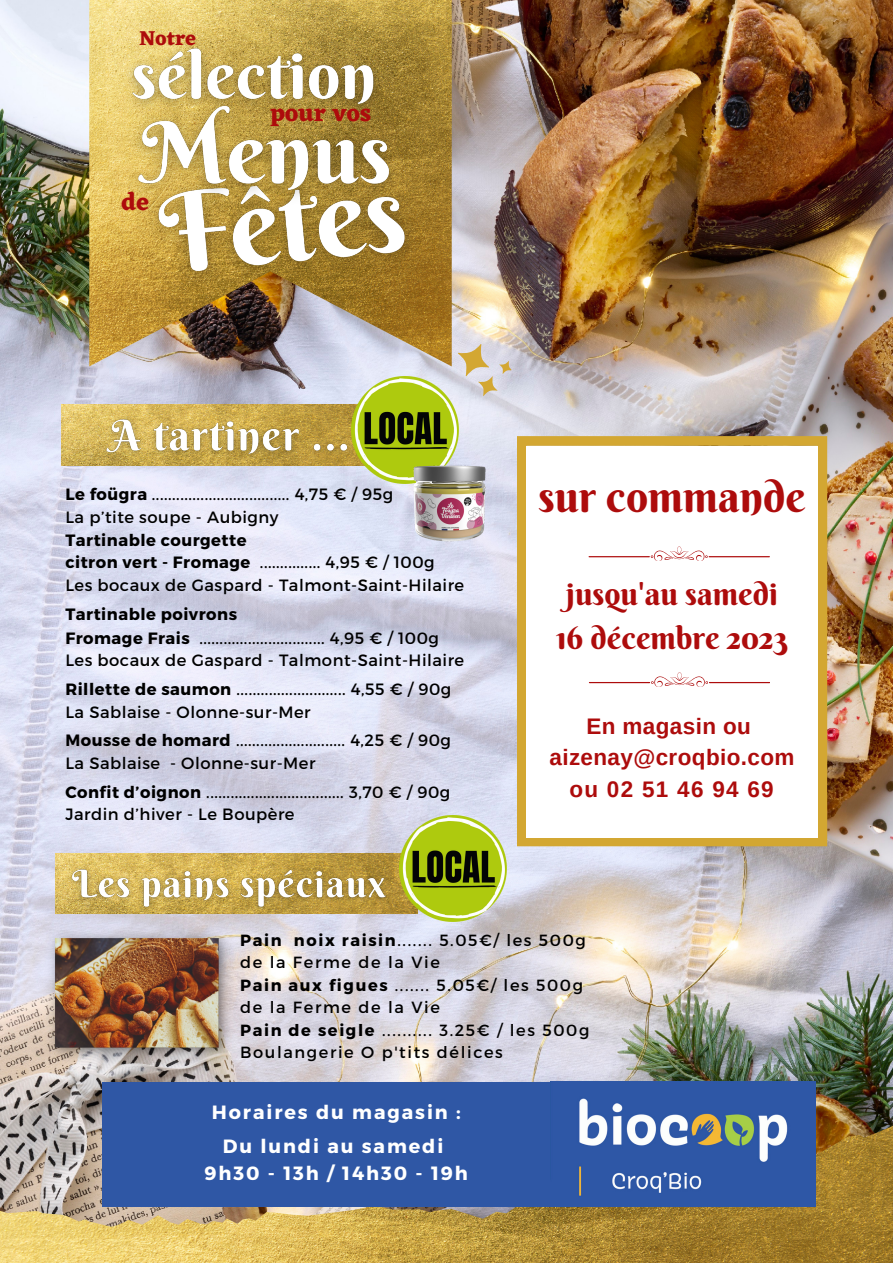
<style>
.page{position:relative;width:893px;height:1264px;background:#fff}
.page>*{position:absolute;margin:0;border:0;box-sizing:border-box;transform-origin:0 0}
.t1{font:43.35px "Berkshire Swash";color:#ad0c0c}
.t2{font:31.5px "Berkshire Swash";color:#ad0c0c}
.t3{font:700 24.9px "Eczar";color:#ad0c0c}
.t4{font:700 22.5px "Arimo";letter-spacing:.02em;color:#ad0c0c}
.t5{font:700 22.5px "Arimo";letter-spacing:.055em;color:#ad0c0c}
.t6{font:700 21px "Eczar";color:#ad0c0c}
.t7{font:700 19.2px "Montserrat";letter-spacing:.1em;color:#fff}
.t8{font:16.35px "Montserrat";letter-spacing:.03em;color:#000}
.t9{font:700 16.35px "Montserrat";letter-spacing:.03em;color:#000}
.t10{font:16.2px "Montserrat";letter-spacing:.1em;color:#000}
.s1{font-weight:700}
</style>
<div class="page">
<img style="left:0;top:0;width:892px;height:1123px">
<img style="left:0;top:1123px;width:892px;height:139px">
<div style="left:102px;top:1081px;width:453px;height:125px;background:#2f57a5"></div>
<img style="left:555px;top:1081px;width:260px;height:125px">
<img style="left:41px;top:922px;width:198px;height:145px">
<svg style="left:517px;top:436px;width:310px;height:410px;background:#d4ab3d"></svg>
<div style="left:526px;top:446px;width:291px;height:391px;background:#fff"></div>
<svg style="left:589px;top:672px;width:181px;height:14px"></svg>
<svg style="left:588px;top:546px;width:181px;height:15px"></svg>
<img style="left:56px;top:853px;width:343px;height:60px">
<img style="left:63px;top:859px;width:334px;height:59px">
<img style="left:89px;top:0;width:362px;height:366px">
<img style="left:61px;top:404px;width:291px;height:61px">
<img style="left:95px;top:409px;width:257px;height:59px">
<svg style="left:446px;top:337px;width:70px;height:65px;background:#d7cec3"></svg>
<img style="left:115px;top:34px;width:276px;height:89px">
<img style="left:126px;top:141px;width:310px;height:167px">
<img style="left:116px;top:86px;width:295px;height:130px">
<img style="left:399px;top:815px;width:107px;height:106px">
<img style="left:352px;top:377px;width:106px;height:106px">
<img style="left:413px;top:465px;width:72px;height:76px">
<p class="t6" style="left:139px;top:25px;width:58px">Notre</p>
<p class="t3" style="left:122px;top:187px;width:29px">de</p>
<p class="t3" style="left:270px;top:98px;width:103px">pour vos</p>
<p class="t8" style="left:65px;top:483px;width:329px"><span class="s1">Le foügra</span> .................................. 4,75 € / 95g</p>
<p class="t8" style="left:65px;top:506px;width:215px">La p’tite soupe - Aubigny</p>
<p class="t9" style="left:65px;top:529px;width:183px">Tartinable courgette</p>
<p class="t8" style="left:65px;top:552px;width:371px"><span class="s1">citron vert - Fromage</span> ............... 4,95 € / 100g</p>
<p class="t8" style="left:65px;top:574px;width:400px">Les bocaux de Gaspard - Talmont-Saint-Hilaire</p>
<p class="t9" style="left:65px;top:604px;width:173px">Tartinable poivrons</p>
<p class="t8" style="left:65px;top:627px;width:375px"><span class="s1">Fromage Frais</span> ............................... 4,95 € / 100g</p>
<p class="t8" style="left:65px;top:650px;width:400px">Les bocaux de Gaspard - Talmont-Saint-Hilaire</p>
<p class="t8" style="left:65px;top:678px;width:387px"><span class="s1">Rillette de saumon</span> ........................... 4,55 € / 90g</p>
<p class="t8" style="left:65px;top:701px;width:247px">La Sablaise - Olonne-sur-Mer</p>
<p class="t8" style="left:65px;top:730px;width:387px"><span class="s1">Mousse de homard</span> ........................... 4,25 € / 90g</p>
<p class="t8" style="left:65px;top:752px;width:251px">La Sablaise - Olonne-sur-Mer</p>
<p class="t8" style="left:65px;top:781px;width:386px"><span class="s1">Confit d’oignon</span> .................................. 3,70 € / 90g</p>
<p class="t8" style="left:65px;top:804px;width:231px">Jardin d’hiver - Le Boupère</p>
<p class="t1" style="left:538px;top:469px;width:269px">sur commande</p>
<p class="t2" style="left:566px;top:574px;width:213px">jusqu'au samedi</p>
<p class="t2" style="left:556px;top:618px;width:233px">16 décembre 2023</p>
<p class="t4" style="left:586px;top:713px;width:166px">En magasin ou</p>
<p class="t4" style="left:549px;top:745px;width:246px">aizenay@croqbio.com</p>
<p class="t5" style="left:569px;top:776px;width:206px">ou 02 51 46 94 69</p>
<p class="t10" style="left:240px;top:929px;width:347px"><span class="s1">Pain noix raisin</span>....... 5.05€/ les 500g</p>
<p class="t10" style="left:240px;top:952px;width:201px">de la Ferme de la Vie</p>
<p class="t10" style="left:240px;top:974px;width:344px"><span class="s1">Pain aux figues</span> ....... 5.05€/ les 500g</p>
<p class="t10" style="left:240px;top:997px;width:201px">de la Ferme de la Vie</p>
<p class="t10" style="left:240px;top:1042px;width:264px">Boulangerie O p'tits délices</p>
<p class="t10" style="left:240px;top:1019px;width:351px"><span class="s1">Pain de seigle</span> .......... 3.25€ / les 500g</p>
<p class="t7" style="left:212px;top:1099px;width:250px">Horaires du magasin :</p>
<p class="t7" style="left:223px;top:1133px;width:222px">Du lundi au samedi</p>
<p class="t7" style="left:204px;top:1160px;width:265px">9h30 - 13h / 14h30 - 19h</p>
</div>
